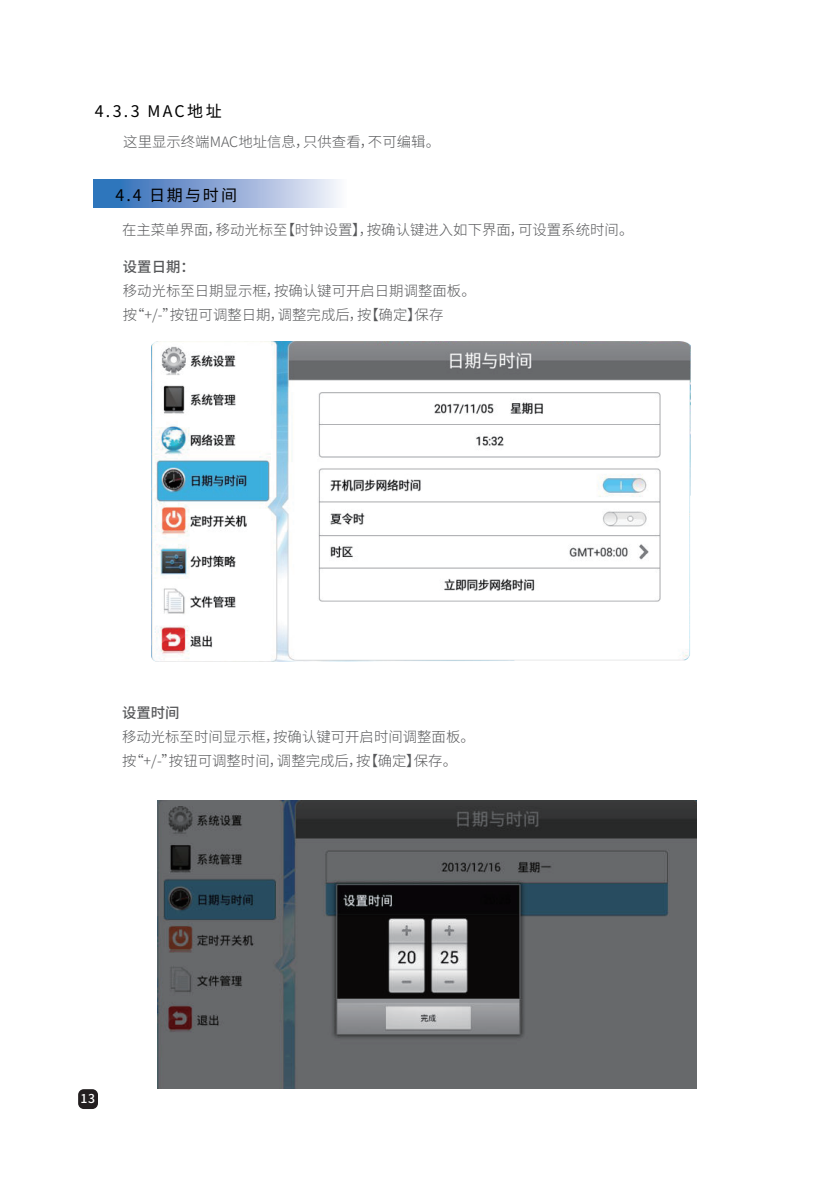
<style>
.page{position:relative;width:840px;height:1191px;background:#fff}
.page>*{position:absolute;margin:0;border:0;box-sizing:border-box;transform-origin:0 0}
.t1{font:16px "Source Han Sans CN";letter-spacing:.135em;color:#000}
.t2{font:300 14.4px/24px "Source Han Sans CN";color:#57585a}
.t3{font:500 14.4px "Source Han Sans CN";color:#57585a}
.t4{font:500 12.2px "Source Han Sans CN";color:#fff}
</style>
<div class="page">
<div style="left:93px;top:180px;width:254px;height:28px;background:linear-gradient(to right,#2164b4,#f7f1f9)"></div>
<img style="left:151px;top:342px;width:539px;height:319px">
<div style="left:78px;top:1089px;width:20px;height:20px;background:#231f20;border-radius:6px"></div>
<img style="left:157px;top:801px;width:539px;height:287px">
<p class="t1" style="left:95px;top:102px;width:128px">4.3.3 MAC地址</p>
<p class="t2" style="left:123px;top:130px;width:318px">这里显示终端MAC地址信息，只供查看，不可编辑。</p>
<p class="t1" style="left:115px;top:186px;width:123px">4.4 日期与时间</p>
<p class="t2" style="left:122px;top:218px;width:512px">在主菜单界面，移动光标至【时钟设置】，按确认键进入如下界面，可设置系统时间。</p>
<p class="t3" style="left:123px;top:258px;width:73px">设置日期：</p>
<p class="t2" style="left:123px;top:279px;width:354px">移动光标至日期显示框，按确认键可开启日期调整面板。按“+/-”按钮可调整日期，调整完成后，按【确定】保存</p>
<p class="t3" style="left:122px;top:704px;width:59px">设置时间</p>
<p class="t2" style="left:122px;top:724px;width:354px">移动光标至时间显示框，按确认键可开启时间调整面板。按“+/-”按钮可调整时间，调整完成后，按【确定】保存。</p>
<p class="t4" style="left:80px;top:1092px;width:16px">13</p>
</div>
